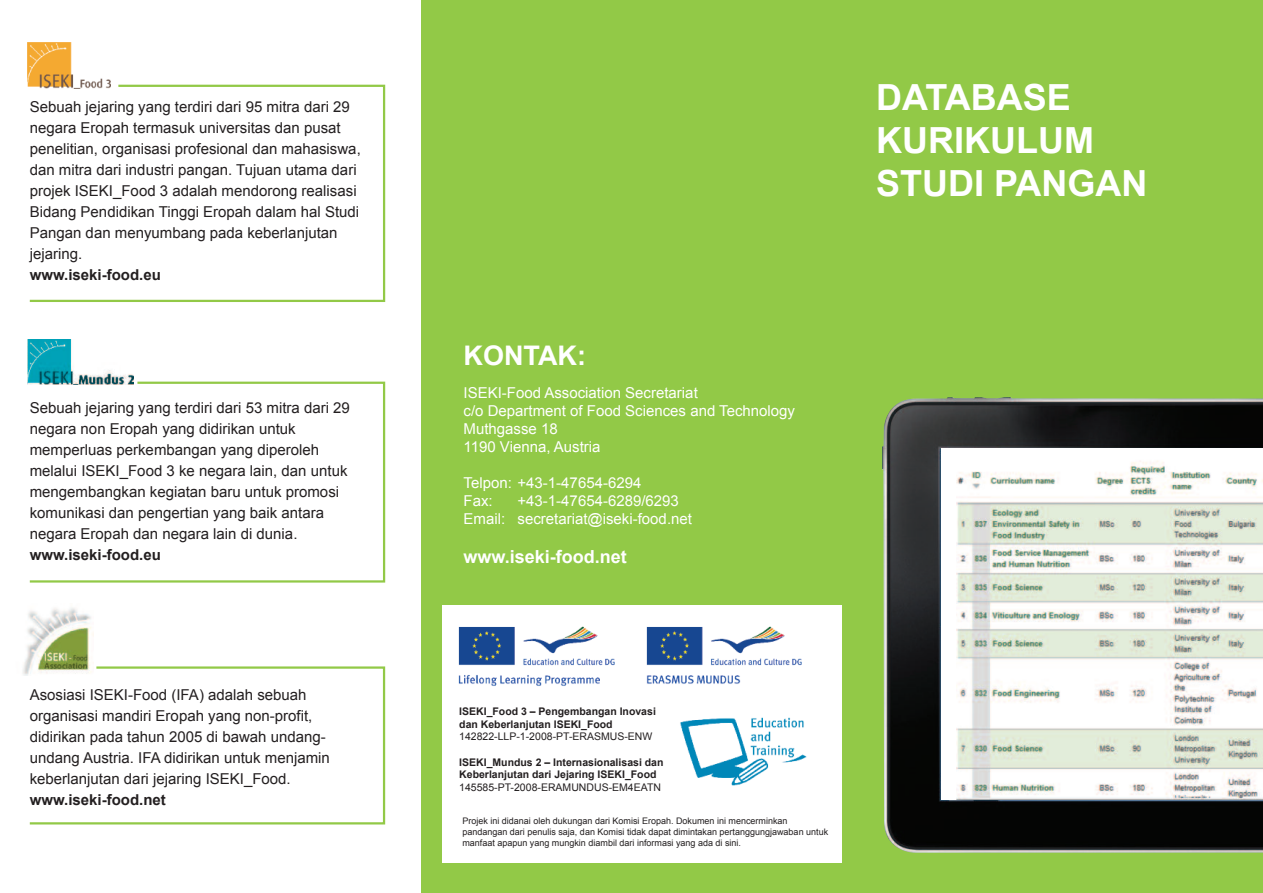
<style>
.page{position:relative;width:1263px;height:893px;background:#fff}
.page>*{position:absolute;margin:0;border:0;box-sizing:border-box;transform-origin:0 0}
.t1{font:700 36px/43.2px "Arial";color:#fff}
.t2{font:700 27px "Arial";color:#fff}
.t3{font:700 18px "Arial";color:#fff}
.t4{font:15px/21px "Arial";color:#231f20}
.t5{font:15px/18px "Arial";color:#fff}
.t6{font:700 15px "Arial";color:#231f20}
.t7{font:700 10.5px/12.6px "Arial";color:#231f20}
.t8{font:10.5px "Arial";color:#231f20}
.t9{font:9px/10.8px "Arial";color:#231f20}
</style>
<div class="page">
<div style="left:421px;top:0;width:842px;height:893px;background:#92c947"></div>
<div style="left:442px;top:605px;width:400px;height:258px;background:#fff"></div>
<img style="left:28px;top:43px;width:83px;height:41px">
<svg style="left:28px;top:84px;width:358px;height:218px"></svg>
<svg style="left:29px;top:380px;width:357px;height:203px"></svg>
<svg style="left:29px;top:666px;width:357px;height:159px"></svg>
<img style="left:646px;top:626px;width:156px;height:58px">
<img style="left:23px;top:608px;width:71px;height:67px">
<img style="left:680px;top:717px;width:127px;height:68px">
<img style="left:28px;top:339px;width:105px;height:45px">
<img style="left:882px;top:397px;width:381px;height:456px">
<div style="left:941px;top:448px;width:322px;height:352px;background:#fff"></div>
<img style="left:957px;top:460px;width:306px;height:340px">
<img style="left:458px;top:626px;width:157px;height:60px">
<p class="t4" style="left:30px;top:97px;width:333px">Sebuah jejaring yang terdiri dari 95 mitra dari 29 negara Eropah termasuk universitas dan pusat penelitian, organisasi profesional dan mahasiswa, dan mitra dari industri pangan. Tujuan utama dari projek ISEKI_Food 3 adalah mendorong realisasi Bidang Pendidikan Tinggi Eropah dalam hal Studi Pangan dan menyumbang pada keberlanjutan jejaring.</p>
<p class="t6" style="left:30px;top:267px;width:133px">www.iseki-food.eu</p>
<p class="t4" style="left:30px;top:397px;width:322px">Sebuah jejaring yang terdiri dari 53 mitra dari 29 negara non Eropah yang didirikan untuk memperluas perkembangan yang diperoleh melalui ISEKI_Food 3 ke negara lain, dan untuk mengembangkan kegiatan baru untuk promosi komunikasi dan pengertian yang baik antara negara Eropah dan negara lain di dunia.</p>
<p class="t6" style="left:30px;top:546px;width:133px">www.iseki-food.eu</p>
<p class="t4" style="left:30px;top:684px;width:302px">Asosiasi ISEKI-Food (IFA) adalah sebuah organisasi mandiri Eropah yang non-profit, didirikan pada tahun 2005 di bawah undang&shy;undang Austria. IFA didirikan untuk menjamin keberlanjutan dari jejaring ISEKI_Food.</p>
<p class="t6" style="left:30px;top:791px;width:138px">www.iseki-food.net</p>
<h1 class="t1" style="left:876px;top:76px;width:273px">DATABASE<br>KURIKULUM<br>STUDI PANGAN</h1>
<h2 class="t2" style="left:463px;top:340px;width:124px">KONTAK:</h2>
<p class="t5" style="left:463px;top:384px;width:333px">ISEKI-Food Association Secretariat<br>c/o Department of Food Sciences and Technology<br>Muthgasse 18<br>1190 Vienna, Austria</p>
<p class="t5" style="left:463px;top:474px;width:179px">Telpon: +43-1-47654-6294<br>Fax:</p>
<p class="t5" style="left:463px;top:492px;width:230px;text-indent:54px">+43-1-47654-6289/6293<br>Email: secretariat@iseki-food.net</p>
<p class="t3" style="left:463px;top:547px;width:165px">www.iseki-food.net</p>
<p class="t7" style="left:459px;top:705px;width:198px">ISEKI_Food 3 – Pengembangan Inovasi dan Keberlanjutan ISEKI_Food</p>
<p class="t8" style="left:459px;top:731px;width:195px">142822-LLP-1-2008-PT-ERASMUS-ENW</p>
<p class="t7" style="left:459px;top:756px;width:206px">ISEKI_Mundus 2 – Internasionalisasi dan<br>Keberlanjutan dari Jejaring ISEKI_Food</p>
<p class="t8" style="left:459px;top:781px;width:203px">145585-PT-2008-ERAMUNDUS-EM4EATN</p>
<p class="t9" style="left:462px;top:816px;width:367px">Projek ini didanai oleh dukungan dari Komisi Eropah. Dokumen ini mencerminkan pandangan dari penulis saja, dan Komisi tidak dapat dimintakan pertanggungjawaban untuk manfaat apapun yang mungkin diambil dari informasi yang ada di sini.</p>
</div>
